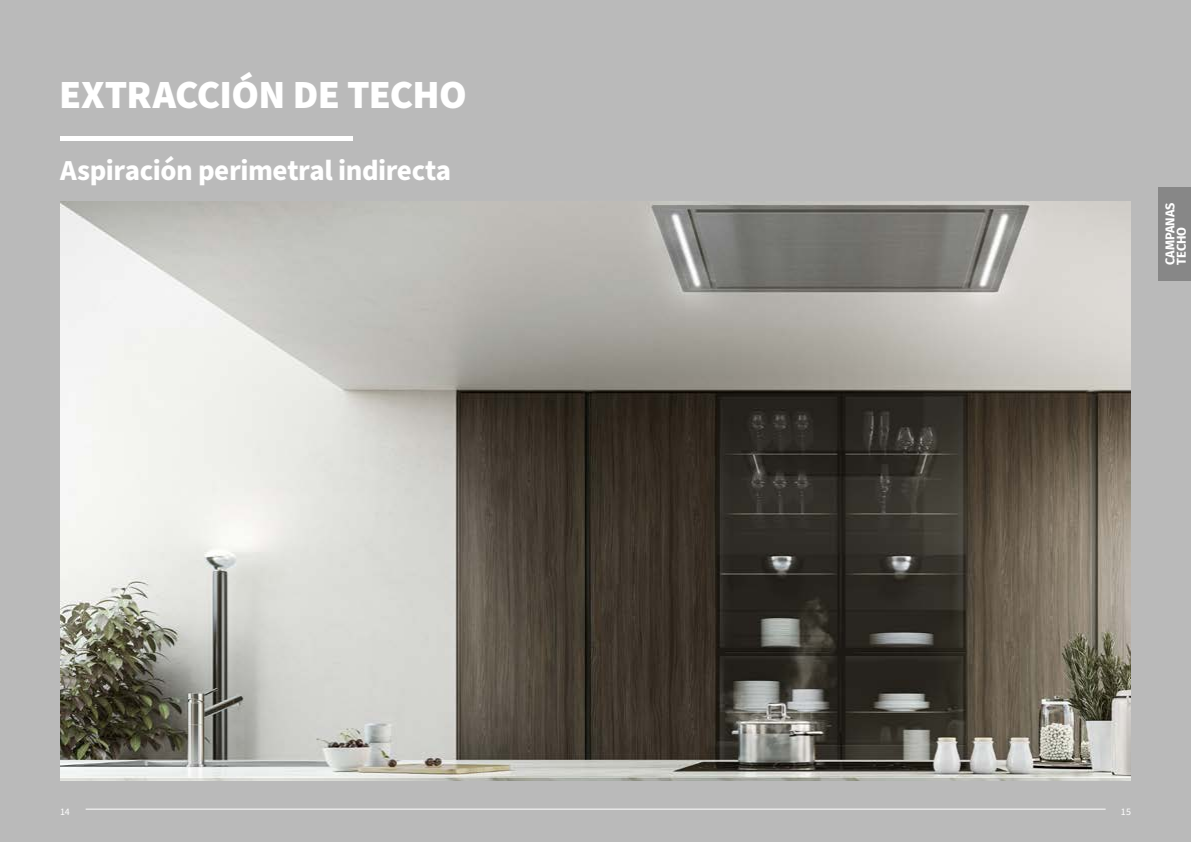
<style>
.page{position:relative;width:1191px;height:842px;background:#fff}
.page>*{position:absolute;margin:0;border:0;box-sizing:border-box;transform-origin:0 0}
.t1{font:900 40px "Source Sans Pro";letter-spacing:-.02em;color:#fff}
.t2{font:700 29px "Source Sans Pro";letter-spacing:-.015em;color:#fff}
.t3{font:700 12.7px/11.3px "Fira Sans";color:#fff}
.t4{font:10px "Source Sans Pro";color:#fff}
</style>
<div class="page">
<div style="left:0;top:0;width:596px;height:842px;background:#bababa"></div>
<div style="left:595px;top:0;width:596px;height:842px;background:#bababa"></div>
<hr style="left:86px;top:809px;width:1019px;height:1px;background:#fff">
<div style="left:1158px;top:187px;width:33px;height:94px;background:#878787"></div>
<div style="left:60px;top:136px;width:293px;height:5px;background:#fff"></div>
<img style="left:61px;top:201px;width:1070px;height:579px">
<h1 class="t1" style="left:59px;top:67px;width:409px">EXTRACCIÓN DE TECHO</h1>
<p class="t2" style="left:60px;top:151px;width:393px">Aspiración perimetral indirecta</p>
<p class="t3" style="left:1163px;top:265px;width:64px;rotate:-90deg">CAMPANAS<br>TECHO</p>
<p class="t4" style="left:60px;top:805px;width:11px">14</p>
<p class="t4" style="left:1120px;top:805px;width:12px">15</p>
</div>
